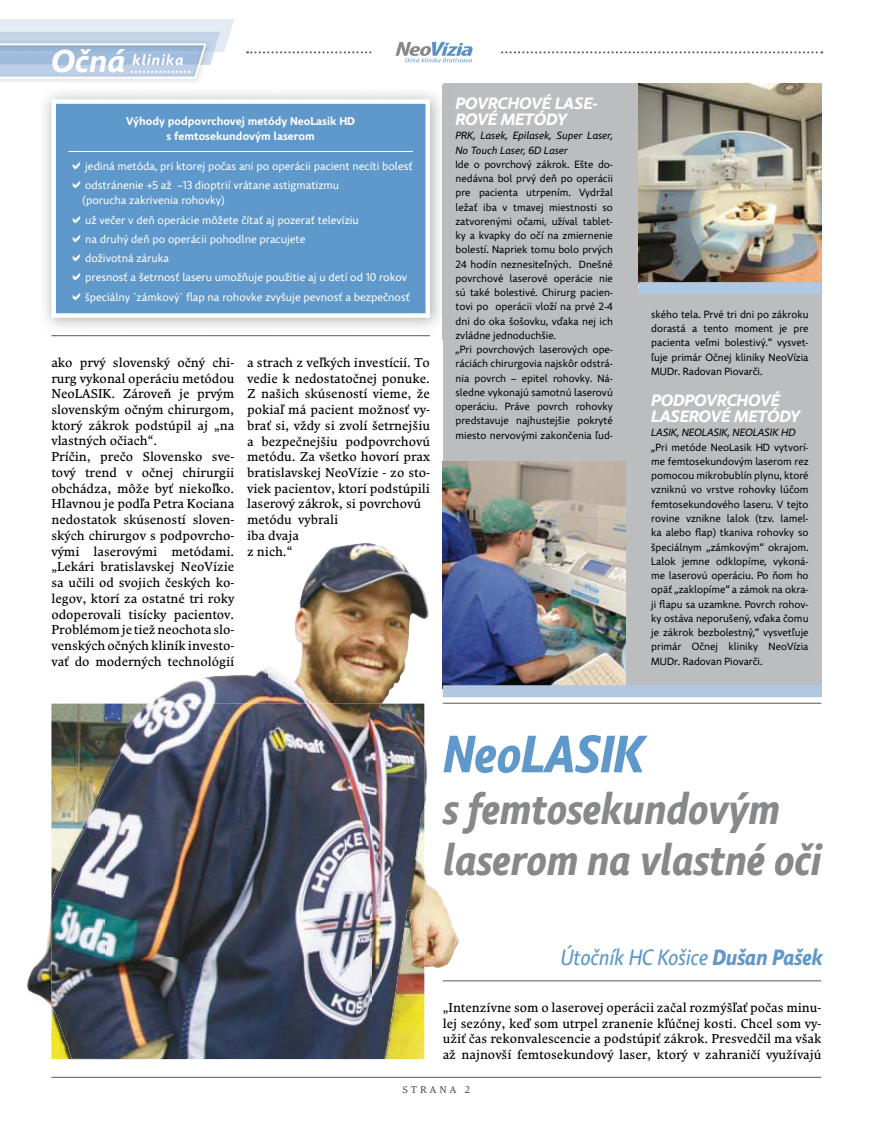
<style>
.page{position:relative;width:872px;height:1127px;background:#fff}
.page>*{position:absolute;margin:0;border:0;box-sizing:border-box;transform-origin:0 0}
.t1{font:italic 700 52.5px "Comenia Sans Cond";color:#5f98ca}
.t2{font:italic 700 43.05px/51.2px "Comenia Sans Cond";color:#87888a}
.t3{font:italic 22.2px "Comenia Sans Cond";color:#5f98ca}
.t4{font:italic 700 16.5px/16.5px "Comenia Sans";color:#fff}
.t5{font:italic 700 14.85px "Comenia Sans";letter-spacing:.05em;color:#fff}
.t6{font:12.75px/15.8px "Comenia Serif";color:#000}
.t7{font:11.25px/19.2px "Comenia Sans";color:#fff}
.t8{font:700 11.25px/15px "Comenia Sans";color:#fff;text-align:center}
.t9{font:10.5px/14.2px "Comenia Sans";color:#000;text-align:justify}
.t10{font:italic 10.5px/14.2px "Comenia Sans";color:#000}
.t11{font:9.75px "Comenia Serif";letter-spacing:.3em;color:#58585a}
.s1{font-size:31.65px}
.s2{font-weight:700}
</style>
<div class="page">
<hr style="left:51px;top:1077px;width:770px;height:1px;background:#58585a">
<svg style="left:0;top:19px;width:234px;height:60px;background:#c6d5e9"></svg>
<svg style="left:405px;top:62px;width:67px;height:1px"></svg>
<svg style="left:247px;top:42px;width:575px;height:20px"></svg>
<div style="left:443px;top:84px;width:378px;height:613px;background:#bcbdbf"></div>
<img style="left:443px;top:461px;width:182px;height:224px">
<div style="left:54px;top:102px;width:374px;height:213px;background:#5f98ca"></div>
<div style="left:51px;top:99px;width:379px;height:219px;border:4px solid #fff"></div>
<hr style="left:68px;top:151px;width:345px;height:1px;background:#fff">
<hr style="left:51px;top:335px;width:379px;height:1px;background:#58585a">
<img style="left:638px;top:84px;width:183px;height:198px">
<hr style="left:443px;top:703px;width:378px;height:1px;background:#58585a">
<hr style="left:443px;top:980px;width:378px;height:1px;background:#58585a">
<div style="left:443px;top:685px;width:378px;height:12px;background:#b1c8e2"></div>
<div style="left:638px;top:282px;width:183px;height:12px;background:#b1c8e2"></div>
<img style="left:51px;top:703px;width:53px;height:83px">
<img style="left:267px;top:543px;width:144px;height:160px">
<img style="left:411px;top:574px;width:18px;height:45px">
<img style="left:152px;top:668px;width:115px;height:35px">
<img style="left:424px;top:747px;width:35px;height:221px">
<img style="left:27px;top:910px;width:24px;height:96px">
<img style="left:104px;top:703px;width:320px;height:356px">
<img style="left:51px;top:786px;width:54px;height:273px">
<h3 class="t5" style="left:51px;top:55px;width:134px"><span class="s1">Očná</span> klinika</h3>
<p class="t8" style="left:126px;top:115px;width:230px">Výhody podpovrchovej metódy NeoLasik HD s femtosekundovým laserom</p>
<p class="t7" style="left:85px;top:158px;width:329px">jediná metóda, pri ktorej počas ani po operácii pacient necíti bolesť odstránenie +5 až –13 dioptrií vrátane astigmatizmu</p>
<p class="t7" style="left:83px;top:192px;width:329px">(porucha zakrivenia rohovky)<br>už večer v deň operácie môžete čítať aj pozerať televíziu<br>na druhý deň po operácii pohodlne pracujete<br>doživotná záruka<br>presnosť a šetrnosť laseru umožňuje použitie aj u detí od 10 rokov špeciálny ´zámkový´ flap na rohovke zvyšuje pevnosť a bezpečnosť</p>
<p class="t6" style="left:51px;top:356px;width:184px">ako prvý slovenský očný chi&shy;rurg vykonal operáciu metódou<br>NeoLASIK. Zároveň je prvým slovenským očným chirurgom, ktorý zákrok podstúpil aj „na vlastných očiach“.<br>Príčin, prečo Slovensko sve&shy;tový trend v očnej chirurgii obchádza, môže byť niekoľko.<br>Hlavnou je podľa Petra Kociana nedostatok skúseností sloven&shy;ských chirurgov s podpovrcho&shy;vými laserovými metódami. „Lekári bratislavskej NeoVízie sa učili od svojich českých ko&shy;legov, ktorí za ostatné tri roky odoperovali tisícky pacientov.<br>Problémom je tiež neochota slo&shy;venských očných kliník investo&shy;vať do moderných technológií</p>
<p class="t6" style="left:247px;top:356px;width:184px">a strach z veľkých investícií. To vedie k nedostatočnej ponuke.<br>Z našich skúseností vieme, že pokiaľ má pacient možnosť vy&shy;brať si, vždy si zvolí šetrnejšiu a bezpečnejšiu podpovrchovú metódu. Za všetko hovorí prax bratislavskej NeoVízie - zo sto&shy;viek pacientov, ktorí podstúpili laserový zákrok, si povrchovú metódu vybrali<br>iba dvaja<br>z nich.“</p>
<h3 class="t4" style="left:455px;top:98px;width:143px">POVRCHOVÉ LASE-<br>ROVÉ METÓDY</h3>
<p class="t10" style="left:455px;top:129px;width:159px">PRK, Lasek, Epilasek, Super Laser,<br>No Touch Laser, 6D Laser</p>
<p class="t9" style="left:455px;top:158px;width:159px;text-align:left">Ide o povrchový zákrok. Ešte do&shy;nedávna bol prvý deň po operácii pre pacienta utrpením. Vydržal ležať iba v tmavej miestnosti so zatvorenými očami, užíval tablet&shy;ky a kvapky do očí na zmiernenie bolestí. Napriek tomu bolo prvých<br>24 hodín neznesiteľných. Dnešné povrchové laserové operácie nie sú také bolestivé. Chirurg pacien&shy;tovi po operácii vloží na prvé 2-4 dni do oka šošovku, vďaka nej ich zvládne jednoduchšie.<br>„Pri povrchových laserových ope&shy;ráciách chirurgovia najskôr odstrá&shy;nia povrch – epitel rohovky. Ná&shy;sledne vykonajú samotnú laserovú operáciu. Práve povrch rohovky predstavuje najhustejšie pokryté miesto nervovými zakončenia ľud-</p>
<p class="t9" style="left:651px;top:308px;width:159px">ského tela. Prvé tri dni po zákroku dorastá a tento moment je pre pacienta veľmi bolestivý.“ vysvet&shy;ľuje primár Očnej kliniky NeoVízia MUDr. Radovan Piovarči.</p>
<h3 class="t4" style="left:651px;top:395px;width:150px">PODPOVRCHOVÉ<br>LASEROVÉ METÓDY</h3>
<p class="t10" style="left:651px;top:426px;width:146px">LASIK, NEOLASIK, NEOLASIK HD</p>
<p class="t9" style="left:651px;top:441px;width:159px">„Pri metóde NeoLasik HD vytvorí&shy;me femtosekundovým laserom rez pomocou mikrobublín plynu, ktoré vzniknú vo vrstve rohovky lúčom femtosekundového laseru. V tejto rovine vznikne lalok (tzv. lamel&shy;ka alebo flap) tkaniva rohovky so špeciálnym „zámkovým“ okrajom.<br>Lalok jemne odklopíme, vykoná&shy;me laserovú operáciu. Po ňom ho opäť „zaklopíme“ a zámok na okra&shy;ji flapu sa uzamkne. Povrch rohov&shy;ky ostáva neporušený, vďaka čomu je zákrok bezbolestný,“ vysvetľuje primár Očnej kliniky NeoVízia MUDr. Radovan Piovarči.</p>
<h1 class="t1" style="left:443px;top:734px;width:203px">NeoLASIK</h1>
<h2 class="t2" style="left:443px;top:787px;width:379px">s femtosekundovým laserom na vlastné oči</h2>
<h3 class="t3" style="left:560px;top:946px;width:264px">Útočník HC Košice <span class="s2">Dušan Pašek</span></h3>
<p class="t6" style="left:443px;top:1001px;width:380px;text-align:justify">„Intenzívne som o laserovej operácii začal rozmýšľať počas minu&shy;lej sezóny, keď som utrpel zranenie kľúčnej kosti. Chcel som vy&shy;užiť čas rekonvalescencie a podstúpiť zákrok. Presvedčil ma však až najnovší femtosekundový laser, ktorý v zahraničí využívajú</p>
<p class="t11" style="left:402px;top:1086px;width:69px">STRANA 2</p>
</div>
